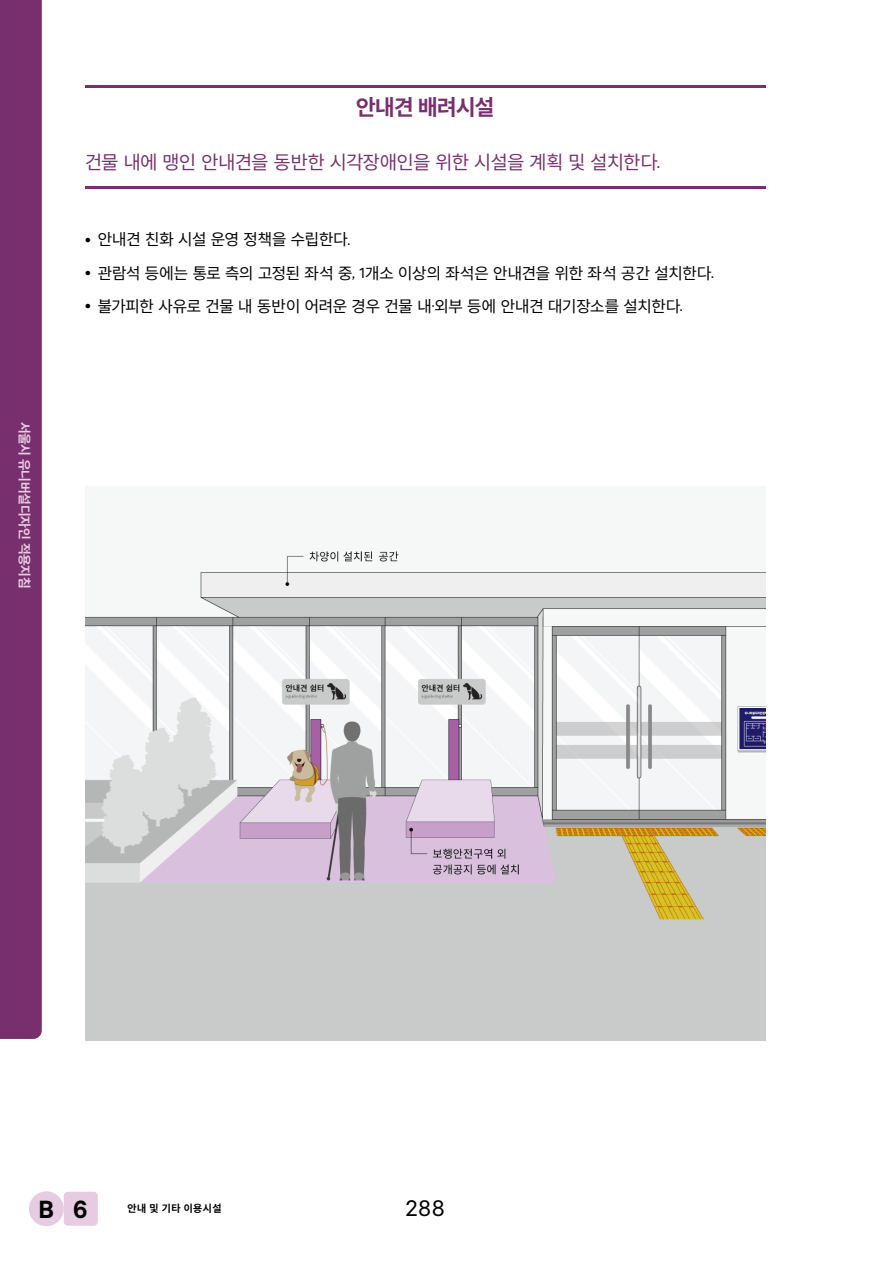
<style>
.page{position:relative;width:893px;height:1263px;background:#fff}
.page>*{position:absolute;margin:0;border:0;box-sizing:border-box;transform-origin:0 0}
.t1{font:600 28.2px "Calibre";color:#000}
.t2{font:25.5px "Calibre";color:#000}
.t3{font:700 22.5px "Pretendard";letter-spacing:-.025em;color:#772f6d}
.t4{font:19.5px "Pretendard";letter-spacing:-.015em;color:#772f6d}
.t5{font:16.5px "Pretendard";letter-spacing:-.01em;color:#000}
.t6{font:700 13.5px "Pretendard";letter-spacing:-.015em;color:#e6cbe2}
.t7{font:700 10.5px "Pretendard";letter-spacing:.045em;color:#000}
.s1{font-family:"Calibre"}
</style>
<div class="page">
<div style="left:64px;top:1192px;width:34px;height:34px;background:#e6cbe2;border-radius:4px"></div>
<div style="left:29px;top:1191px;width:35px;height:35px;background:#e6cbe2;border-radius:50%"></div>
<div style="left:0;top:0;width:42px;height:1039px;background:#772f6d"></div>
<img style="left:85px;top:551px;width:680px;height:490px">
<hr style="left:85px;top:186px;width:680px;height:3px;background:#772f6d">
<hr style="left:85px;top:85px;width:680px;height:2px;background:#772f6d">
<p class="t6" style="left:35px;top:422px;width:168px;rotate:90deg">서울시 유니버설디자인 적용지침</p>
<h3 class="t3" style="left:356px;top:91px;width:140px">안내견 배려시설</h3>
<p class="t4" style="left:85px;top:148px;width:577px">건물 내에 맹인 안내견을 동반한 시각장애인을 위한 시설을 계획 및 설치한다<span class="s1">.</span></p>
<p class="t5" style="left:85px;top:228px;width:267px"><span class="s1">•</span> 안내견 친화 시설 운영 정책을 수립한다<span class="s1">.</span></p>
<p class="t5" style="left:85px;top:261px;width:630px"><span class="s1">•</span> 관람석 등에는 통로 측의 고정된 좌석 중<span class="s1">, 1</span>개소 이상의 좌석은 안내견을 위한 좌석 공간 설치한다<span class="s1">.</span></p>
<p class="t5" style="left:85px;top:294px;width:599px"><span class="s1">•</span> 불가피한 사유로 건물 내 동반이 어려운 경우 건물 내<span class="s1">·</span>외부 등에 안내견 대기장소를 설치한다<span class="s1">.</span></p>
<h1 class="t1" style="left:38px;top:1192px;width:50px">B 6</h1>
<p class="t7" style="left:128px;top:1201px;width:95px">안내 및 기타 이용시설</p>
<h2 class="t2" style="left:406px;top:1193px;width:41px">288</h2>
</div>
